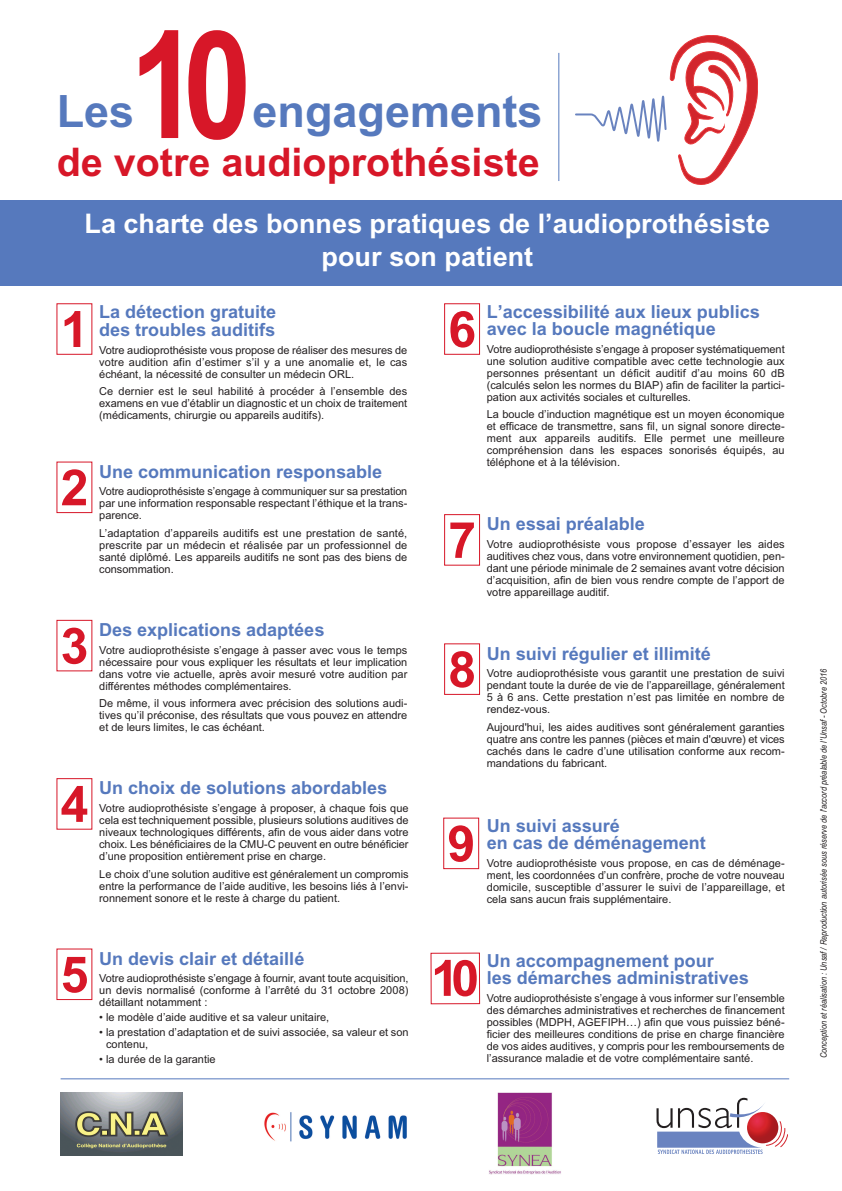
<style>
.page{position:relative;width:842px;height:1191px;background:#fff}
.page>*{position:absolute;margin:0;border:0;box-sizing:border-box;transform-origin:0 0}
.t1{font:700 150px "Arial Narrow";color:#d71728}
.t2{font:700 50px "Arial";color:#d71728}
.t3{font:700 45px "Arial";color:#5679bd}
.t4{font:700 39.5px "Arial";color:#d71728}
.t5{font:700 27px/32.4px "Arial";color:#fff;text-align:center}
.t6{font:700 18px/17px "Arial";color:#5679bd}
.t7{font:11px/12px "Arial";color:#231f20;text-align:justify}
.t8{font:italic 9px "Arial Narrow";color:#231f20}
</style>
<div class="page">
<div style="left:444px;top:643px;width:36px;height:51px;border:1px solid #d71728"></div>
<div style="left:0;top:200px;width:842px;height:86px;background:#5679bd"></div>
<hr style="left:558px;top:53px;width:1px;height:128px;background:#5679bd">
<svg style="left:575px;top:35px;width:183px;height:150px"></svg>
<div style="left:444px;top:303px;width:36px;height:51px;border:1px solid #d71728"></div>
<div style="left:444px;top:514px;width:36px;height:51px;border:1px solid #d71728"></div>
<div style="left:443px;top:818px;width:36px;height:51px;border:1px solid #d71728"></div>
<div style="left:431px;top:952px;width:49px;height:52px;border:1px solid #d71728"></div>
<hr style="left:61px;top:1078px;width:728px;height:1px;background:#5679bd">
<img style="left:489px;top:1092px;width:72px;height:82px">
<svg style="left:656px;top:1097px;width:132px;height:57px"></svg>
<img style="left:747px;top:1112px;width:31px;height:31px;border-radius:50%">
<img style="left:264px;top:1112px;width:143px;height:30px">
<img style="left:61px;top:1092px;width:121px;height:63px">
<h1 class="t1" style="left:130px;top:-28px;width:123px">10</h1>
<h3 class="t3" style="left:57px;top:81px;width:79px">Les</h3>
<h3 class="t3" style="left:253px;top:81px;width:292px">engagements</h3>
<h3 class="t4" style="left:57px;top:139px;width:484px">de votre audioprothésiste</h3>
<h3 class="t5" style="left:85px;top:207px;width:687px">La charte des bonnes pratiques de l’audioprothésiste pour son patient</h3>
<h2 class="t2" style="left:61px;top:300px;width:29px">1</h2>
<h3 class="t6" style="left:99px;top:302px;width:179px;line-height:18px">La détection gratuite des troubles auditifs</h3>
<p class="t7" style="left:99px;top:344px;width:310px">Votre audioprothésiste vous propose de réaliser des mesures de votre audition afin d’estimer s’il y a une anomalie et, le cas échéant, la nécessité de consulter un médecin ORL.</p>
<p class="t7" style="left:99px;top:385px;width:310px">Ce dernier est le seul habilité à procéder à l’ensemble des examens en vue d’établir un diagnostic et un choix de traitement (médicaments, chirurgie ou appareils auditifs).</p>
<h2 class="t2" style="left:61px;top:458px;width:29px">2</h2>
<h3 class="t6" style="left:99px;top:463px;width:285px">Une communication responsable</h3>
<p class="t7" style="left:99px;top:486px;width:310px">Votre audioprothésiste s’engage à communiquer sur sa prestation par une information responsable respectant l’éthique et la trans&shy;parence.</p>
<p class="t7" style="left:99px;top:527px;width:310px">L’adaptation d’appareils auditifs est une prestation de santé, prescrite par un médecin et réalisée par un professionnel de santé diplômé. Les appareils auditifs ne sont pas des biens de consommation.</p>
<h2 class="t2" style="left:448px;top:300px;width:29px">6</h2>
<h3 class="t6" style="left:487px;top:303px;width:275px">L’accessibilité aux lieux publics avec la boucle magnétique</h3>
<p class="t7" style="left:487px;top:343px;width:299px">Votre audioprothésiste s’engage à proposer systématiquement une solution auditive compatible avec cette technologie aux personnes présentant un déficit auditif d’au moins 60 dB (calculés selon les normes du BIAP) afin de faciliter la partici&shy;pation aux activités sociales et culturelles.</p>
<p class="t7" style="left:487px;top:408px;width:299px">La boucle d’induction magnétique est un moyen économique et efficace de transmettre, sans fil, un signal sonore directe&shy;ment aux appareils auditifs. Elle permet une meilleure compréhension dans les espaces sonorisés équipés, au téléphone et à la télévision.</p>
<h2 class="t2" style="left:448px;top:511px;width:29px">7</h2>
<h3 class="t6" style="left:487px;top:515px;width:160px">Un essai préalable</h3>
<p class="t7" style="left:487px;top:538px;width:299px">Votre audioprothésiste vous propose d’essayer les aides auditives chez vous, dans votre environnement quotidien, pen&shy;dant une période minimale de 2 semaines avant votre décision d’acquisition, afin de bien vous rendre compte de l’apport de votre appareillage auditif.</p>
<h2 class="t2" style="left:61px;top:616px;width:29px">3</h2>
<h3 class="t6" style="left:99px;top:621px;width:227px">Des explications adaptées</h3>
<p class="t7" style="left:99px;top:644px;width:310px">Votre audioprothésiste s’engage à passer avec vous le temps nécessaire pour vous expliquer les résultats et leur implication dans votre vie actuelle, après avoir mesuré votre audition par différentes méthodes complémentaires.</p>
<p class="t7" style="left:99px;top:697px;width:310px">De même, il vous informera avec précision des solutions audi&shy;tives qu’il préconise, des résultats que vous pouvez en attendre et de leurs limites, le cas échéant.</p>
<h2 class="t2" style="left:448px;top:640px;width:29px">8</h2>
<h3 class="t6" style="left:487px;top:644px;width:226px">Un suivi régulier et illimité</h3>
<p class="t7" style="left:487px;top:667px;width:299px">Votre audioprothésiste vous garantit une prestation de suivi pendant toute la durée de vie de l’appareillage, généralement 5 à 6 ans. Cette prestation n’est pas limitée en nombre de rendez-vous.</p>
<p class="t7" style="left:487px;top:721px;width:299px">Aujourd'hui, les aides auditives sont généralement garanties quatre ans contre les pannes (pièces et main d'œuvre) et vices cachés dans le cadre d’une utilisation conforme aux recom&shy;mandations du fabricant.</p>
<h2 class="t2" style="left:61px;top:775px;width:29px">4</h2>
<h3 class="t6" style="left:99px;top:779px;width:290px">Un choix de solutions abordables</h3>
<p class="t7" style="left:99px;top:802px;width:311px">Votre audioprothésiste s’engage à proposer, à chaque fois que cela est techniquement possible, plusieurs solutions auditives de niveaux technologiques différents, afin de vous aider dans votre choix. Les bénéficiaires de la CMU-C peuvent en outre bénéficier d’une proposition entièrement prise en charge.</p>
<p class="t7" style="left:99px;top:868px;width:311px">Le choix d’une solution auditive est généralement un compromis entre la performance de l’aide auditive, les besoins liés à l’envi&shy;ronnement sonore et le reste à charge du patient.</p>
<h2 class="t2" style="left:447px;top:814px;width:29px">9</h2>
<h3 class="t6" style="left:487px;top:817px;width:221px">Un suivi assuré<br>en cas de déménagement</h3>
<p class="t7" style="left:487px;top:857px;width:299px">Votre audioprothésiste vous propose, en cas de déménage&shy;ment, les coordonnées d’un confrère, proche de votre nouveau domicile, susceptible d’assurer le suivi de l’appareillage, et cela sans aucun frais supplémentaire.</p>
<h2 class="t2" style="left:61px;top:945px;width:29px">5</h2>
<h3 class="t6" style="left:99px;top:949px;width:207px">Un devis clair et détaillé</h3>
<p class="t7" style="left:99px;top:972px;width:311px">Votre audioprothésiste s’engage à fournir, avant toute acquisition, un devis normalisé (conforme à l’arrêté du 31 octobre 2008) détaillant notamment :</p>
<p class="t7" style="left:99px;top:1011px;width:232px">• le modèle d’aide auditive et sa valeur unitaire,</p>
<p class="t7" style="left:106px;top:1026px;width:304px;text-indent:-7px">• la prestation d’adaptation et de suivi associée, sa valeur et son contenu,</p>
<p class="t7" style="left:99px;top:1053px;width:118px">• la durée de la garantie</p>
<h2 class="t2" style="left:431px;top:949px;width:50px">10</h2>
<h3 class="t6" style="left:487px;top:952px;width:264px">Un accompagnement pour<br>les démarches administratives</h3>
<p class="t7" style="left:487px;top:992px;width:299px">Votre audioprothésiste s’engage à vous informer sur l’ensemble des démarches administratives et recherches de financement possibles (MDPH, AGEFIPH…) afin que vous puissiez béné&shy;ficier des meilleures conditions de prise en charge financière de vos aides auditives, y compris pour les remboursements de l’assurance maladie et de votre complémentaire santé.</p>
<p class="t8" style="left:817px;top:1058px;width:391px;rotate:-90deg">Conception et réalisation : Unsaf /Reproduction autorisée sous réserve de l'accord préalable de l'Unsaf - Octobre 2016</p>
</div>
